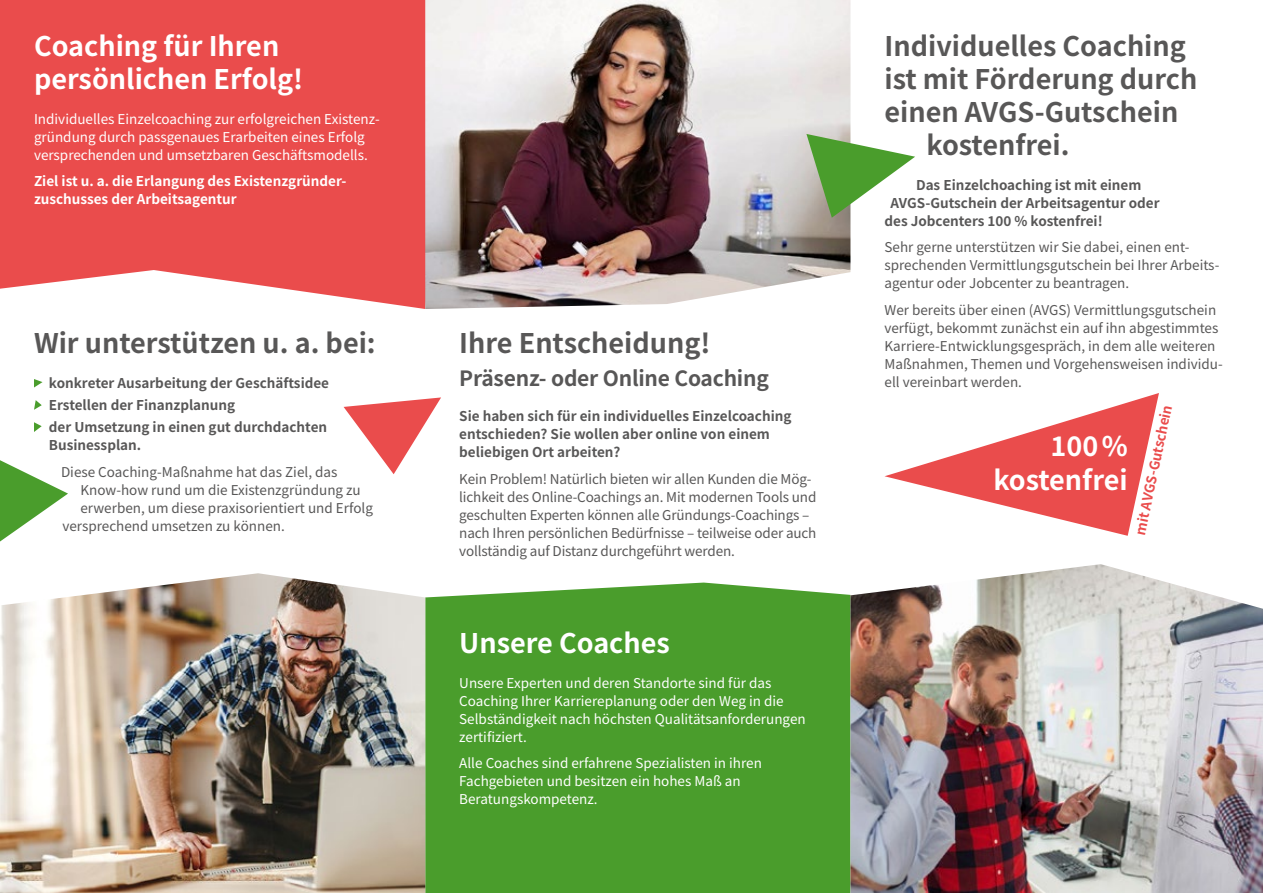
<style>
.page{position:relative;width:1263px;height:893px;background:#fff}
.page>*{position:absolute;margin:0;border:0;box-sizing:border-box;transform-origin:0 0}
.t1{font:700 27px "Noto Sans JP";color:#585757}
.t2{font:700 27px/34px "Noto Sans JP";color:#fff;text-align:right}
.t3{font:700 21px "Noto Sans JP";letter-spacing:-.01em;color:#585757}
.t4{font:13.5px/18px "Noto Sans JP";color:#585757}
.t5{font:13.5px/18px "Noto Sans JP";color:#fff}
.t6{font:700 13.5px/22.2px "Noto Sans JP";color:#585757}
.t7{font:700 13.5px/18px "Noto Sans JP";color:#fff}
.t8{font:700 13.5px "Noto Sans JP";color:#ea4c4c}
</style>
<div class="page">
<svg style="left:884px;top:393px;width:275px;height:143px"></svg>
<div style="left:425px;top:583px;width:425px;height:310px;background:#4a9d2c"></div>
<svg style="left:0;top:0;width:425px;height:309px;background:#eb5959"></svg>
<svg style="left:34px;top:379px;width:9px;height:8px"></svg>
<svg style="left:34px;top:400px;width:8px;height:10px"></svg>
<svg style="left:34px;top:422px;width:8px;height:10px"></svg>
<img style="left:0;top:573px;width:425px;height:320px">
<img style="left:850px;top:564px;width:413px;height:329px">
<img style="left:425px;top:0;width:425px;height:309px">
<svg style="left:0;top:460px;width:68px;height:81px"></svg>
<svg style="left:806px;top:134px;width:109px;height:84px"></svg>
<svg style="left:344px;top:397px;width:97px;height:77px"></svg>
<h1 class="t2" style="left:34px;top:30px;width:271px;line-height:33px;text-align:left">Coaching für Ihren persönlichen Erfolg!</h1>
<p class="t5" style="left:34px;top:110px;width:347px">Individuelles Einzelcoaching zur erfolgreichen Existenz&shy;gründung durch passgenaues Erarbeiten eines Erfolg versprechenden und umsetzbaren Geschäftsmodells.</p>
<p class="t7" style="left:34px;top:172px;width:314px">Ziel ist u. a. die Erlangung des Existenzgründer&shy;zuschusses der Arbeitsagentur</p>
<h1 class="t1" style="left:34px;top:327px;width:343px">Wir unterstützen u. a. bei:</h1>
<p class="t6" style="left:49px;top:372px;width:282px">konkreter Ausarbeitung der Geschäftsidee<br>Erstellen der Finanzplanung<br>der Umsetzung in einen gut durchdachten</p>
<p class="t6" style="left:49px;top:434px;width:94px">Businessplan.</p>
<p class="t4" style="left:61px;top:463px;width:278px">Diese Coaching-Maßnahme hat das Ziel, das</p>
<p class="t4" style="left:81px;top:481px;width:282px">Know-how rund um die Existenzgründung zu</p>
<p class="t4" style="left:81px;top:499px;width:294px">erwerben, um diese praxisorientiert und Erfolg</p>
<p class="t4" style="left:63px;top:517px;width:224px">versprechend umsetzen zu können.</p>
<h1 class="t1" style="left:459px;top:327px;width:253px">Ihre Entscheidung!</h1>
<h2 class="t3" style="left:459px;top:367px;width:311px">Präsenz- oder Online Coaching</h2>
<p class="t6" style="left:459px;top:408px;width:334px;line-height:18px">Sie haben sich für ein individuelles Einzelcoaching entschieden? Sie wollen aber online von einem beliebigen Ort arbeiten?</p>
<p class="t4" style="left:459px;top:470px;width:359px">Kein Problem! Natürlich bieten wir allen Kunden die Mög&shy;lichkeit des Online-Coachings an. Mit modernen Tools und geschulten Experten können alle Gründungs-Coachings – nach Ihren persönlichen Bedürfnisse – teilweise oder auch vollständig auf Distanz durchgeführt werden.</p>
<h1 class="t2" style="left:459px;top:626px;width:212px">Unsere Coaches</h1>
<p class="t5" style="left:459px;top:674px;width:348px">Unsere Experten und deren Standorte sind für das Coaching Ihrer Karriereplanung oder den Weg in die Selbständigkeit nach höchsten Qualitätsanforderungen zertifiziert.</p>
<p class="t5" style="left:459px;top:754px;width:304px">Alle Coaches sind erfahrene Spezialisten in ihren<br>Fachgebieten und besitzen ein hohes Maß an<br>Beratungskompetenz.</p>
<h1 class="t1" style="left:884px;top:30px;width:303px">Individuelles Coaching</h1>
<h1 class="t1" style="left:884px;top:63px;width:314px">ist mit Förderung durch</h1>
<h1 class="t1" style="left:884px;top:96px;width:295px">einen AVGS-Gutschein</h1>
<h1 class="t1" style="left:926px;top:129px;width:145px">kostenfrei.</h1>
<p class="t6" style="left:916px;top:174px;width:227px">Das Einzelchoaching ist mit einem</p>
<p class="t6" style="left:890px;top:192px;width:271px">AVGS-Gutschein der Arbeitsagentur oder</p>
<p class="t6" style="left:884px;top:210px;width:220px">des Jobcenters 100 % kostenfrei!</p>
<p class="t4" style="left:884px;top:238px;width:336px">Sehr gerne unterstützen wir Sie dabei, einen ent&shy;sprechenden Vermittlungsgutschein bei Ihrer Arbeits&shy;agentur oder Jobcenter zu beantragen.</p>
<p class="t4" style="left:884px;top:301px;width:340px">Wer bereits über einen (AVGS) Vermittlungsgutschein verfügt, bekommt zunächst ein auf ihn abgestimmtes Karriere-Entwicklungsgespräch, in dem alle weiteren Maßnahmen, Themen und Vorgehensweisen individu&shy;ell vereinbart werden.</p>
<h1 class="t2" style="left:993px;top:430px;width:136px">100% kostenfrei</h1>
<p class="t8" style="left:1132px;top:533px;width:134px;rotate:-78deg">mit AVGS-Gutschein</p>
</div>
